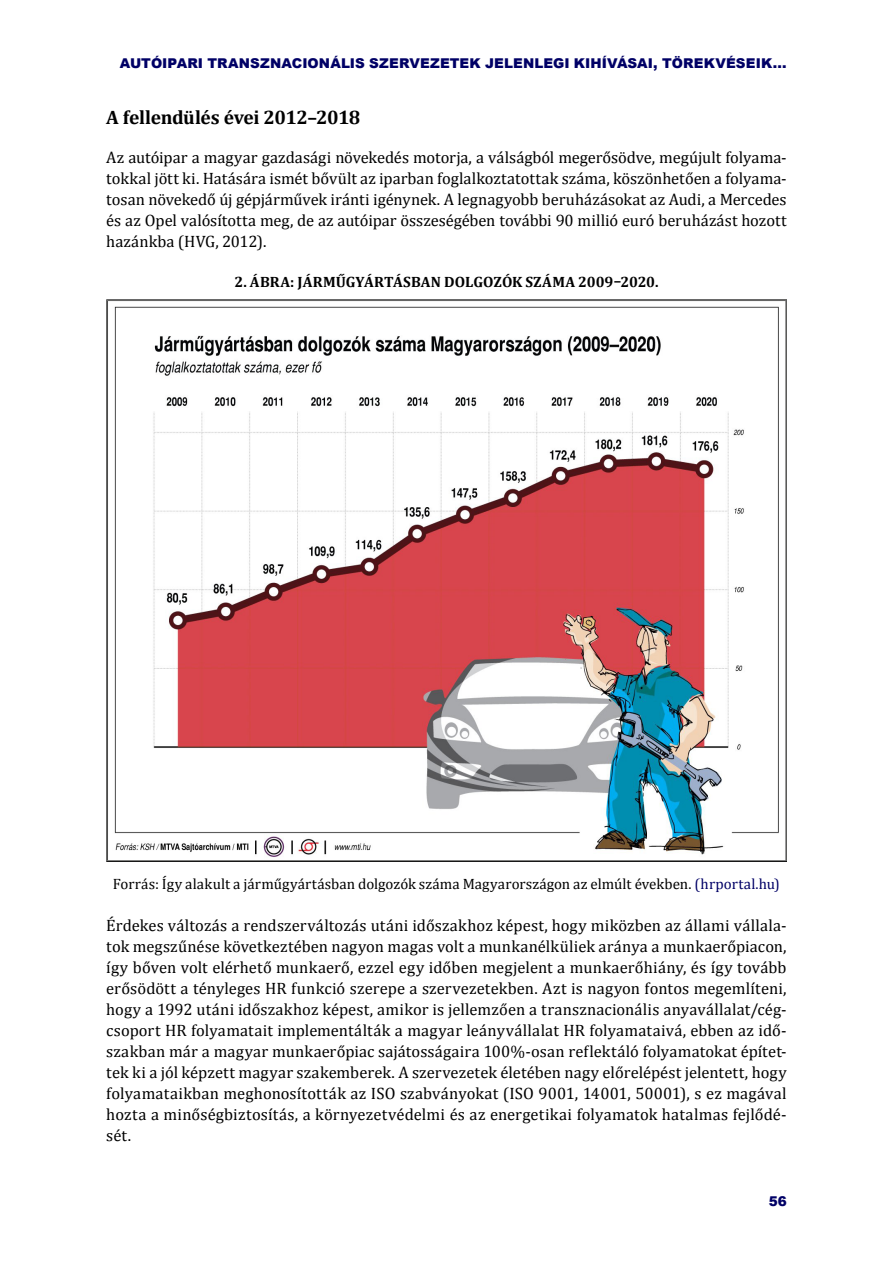
<style>
.page{position:relative;width:893px;height:1263px;background:#fff}
.page>*{position:absolute;margin:0;border:0;box-sizing:border-box;transform-origin:0 0}
.Alcím_1{font:700 19.5px "Cambria";letter-spacing:-.02em;color:#000}
.Főszöveg{font:16.5px/21px "Cambria";letter-spacing:.005em;color:#000;text-align:justify}
.FORRÁS{font:15px "Cambria";letter-spacing:.005em;color:#000}
.t1{font:700 15px "Cambria";letter-spacing:.005em;color:#000}
.t2{font:900 13.5px "Arial";letter-spacing:.005em;color:#006}
.s1{color:#006}
</style>
<div class="page">
<img style="left:114px;top:306px;width:665px;height:551px">
<p class="t2" style="left:120px;top:53px;width:668px">AUTÓIPARI TRANSZNACIONÁLIS SZERVEZETEK JELENLEGI KIHÍVÁSAI, TÖREKVÉSEIK...</p>
<p class="Alcím_1" style="left:106px;top:105px;width:256px">A fellendülés évei 2012–2018</p>
<p class="Főszöveg" style="left:106px;top:146px;width:682px">Az autóipar a magyar gazdasági növekedés motorja, a válságból megerősödve, megújult folyama&shy;tokkal jött ki. Hatására ismét bővült az iparban foglalkoztatottak száma, köszönhetően a folyama&shy;tosan növekedő új gépjárművek iránti igénynek. A legnagyobb beruházásokat az Audi, a Mercedes és az Opel valósította meg, de az autóipar összeségében további 90 millió euró beruházást hozott hazánkba (HVG, 2012).</p>
<p class="t1" style="left:234px;top:273px;width:426px">2. ÁBRA: JÁRMŰGYÁRTÁSBAN DOLGOZÓK SZÁMA 2009–2020.</p>
<p class="FORRÁS" style="left:113px;top:875px;width:668px">Forrás: Így alakult a járműgyártásban dolgozók száma Magyarországon az elmúlt években. <span class="s1">(hrportal.hu)</span></p>
<p class="Főszöveg" style="left:106px;top:915px;width:682px">Érdekes változás a rendszerváltozás utáni időszakhoz képest, hogy miközben az állami vállala&shy;tok megszűnése következtében nagyon magas volt a munkanélküliek aránya a munkaerőpiacon, így bőven volt elérhető munkaerő, ezzel egy időben megjelent a munkaerőhiány, és így tovább erősödött a tényleges HR funkció szerepe a szervezetekben. Azt is nagyon fontos megemlíteni, hogy a 1992 utáni időszakhoz képest, amikor is jellemzően a transznacionális anyavállalat/cég&shy;csoport HR folyamatait implementálták a magyar leányvállalat HR folyamataivá, ebben az idő&shy;szakban már a magyar munkaerőpiac sajátosságaira 100%-osan reflektáló folyamatokat építet&shy;tek ki a jól képzett magyar szakemberek. A szervezetek életében nagy előrelépést jelentett, hogy folyamataikban meghonosították az ISO szabványokat (ISO 9001, 14001, 50001), s ez magával hozta a minőségbiztosítás, a környezetvédelmi és az energetikai folyamatok hatalmas fejlődé&shy;sét.</p>
<p class="t2" style="left:769px;top:1191px;width:20px">56</p>
</div>
